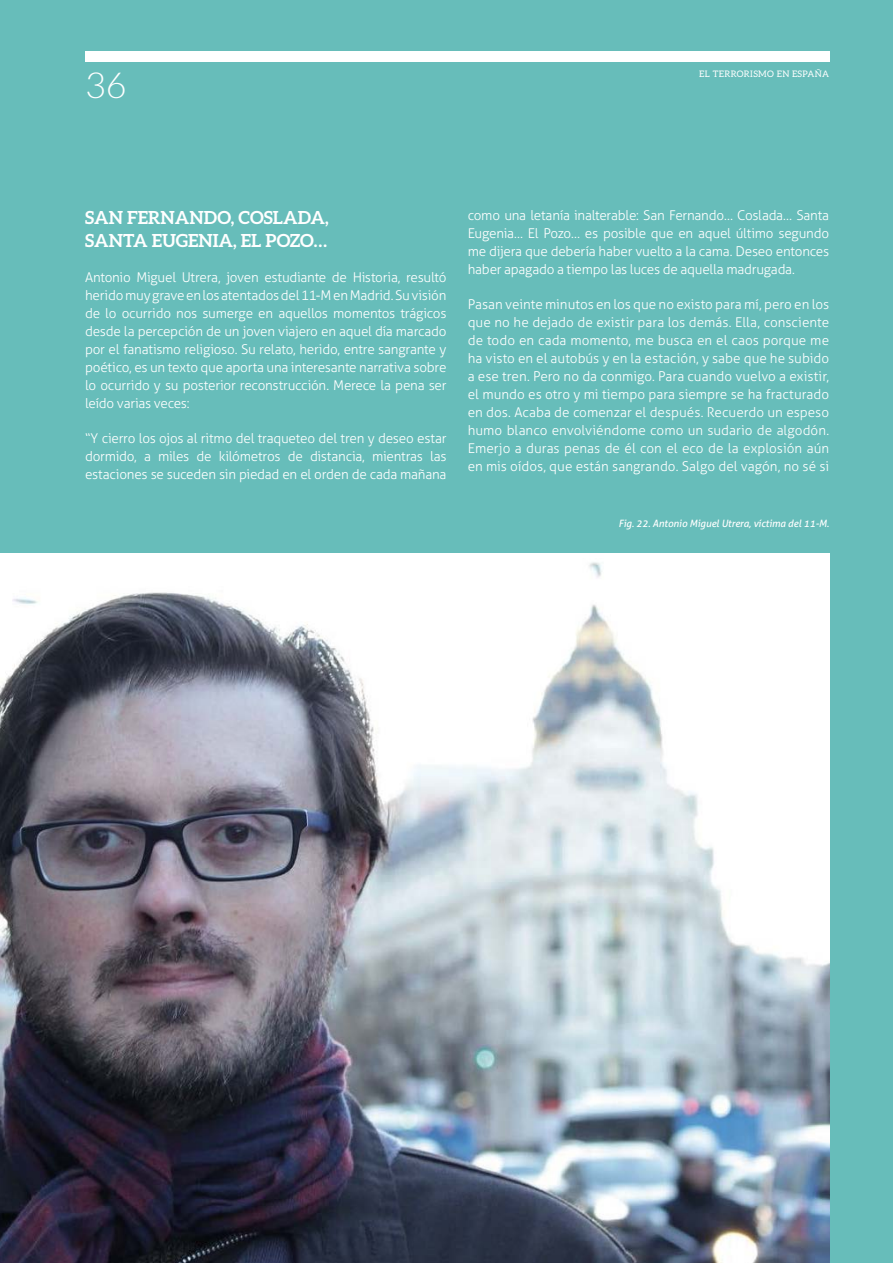
<style>
.page{position:relative;width:893px;height:1263px;background:#67bdba}
.page>*{position:absolute;margin:0;border:0;box-sizing:border-box;transform-origin:0 0}
.t1{font:300 36px "Lato";color:#fff}
.t2{font:700 18px/22.5px "Aleo";color:#fff}
.t3{font:300 13.5px/18px "Aller";letter-spacing:-.015em;color:#fff;text-align:justify}
.credit_text{font:italic 10.05px "Aller";letter-spacing:-.01em;color:#fff}
.t4{font:9px "Aleo";letter-spacing:.04em;color:#fff}
</style>
<div class="page">
<img style="left:0;top:554px;width:829px;height:709px">
<div style="left:85px;top:51px;width:744px;height:11px;background:#fff"></div>
<h1 class="t1" style="left:85px;top:66px;width:43px">36</h1>
<p class="t4" style="left:699px;top:68px;width:131px">EL TERRORISMO EN ESPAÑA</p>
<p class="t2" style="left:85px;top:206px;width:245px">SAN FERNANDO, COSLADA,<br>SANTA EUGENIA, EL POZO…</p>
<p class="t3" style="left:85px;top:268px;width:363px">Antonio Miguel Utrera, joven estudiante de Historia, resultó herido muy grave en los atentados del 11-M en Madrid. Su visión de lo ocurrido nos sumerge en aquellos momentos trágicos desde la percepción de un joven viajero en aquel día marcado por el fanatismo religioso. Su relato, herido, entre sangrante y poético, es un texto que aporta una interesante narrativa sobre lo ocurrido y su posterior reconstrucción. Merece la pena ser leído varias veces:</p>
<p class="t3" style="left:85px;top:429px;width:363px">“Y cierro los ojos al ritmo del traqueteo del tren y deseo estar dormido, a miles de kilómetros de distancia, mientras las estaciones se suceden sin piedad en el orden de cada mañana</p>
<p class="t3" style="left:468px;top:206px;width:363px">como una letanía inalterable: San Fernando… Coslada… Santa Eugenia… El Pozo… es posible que en aquel último segundo me dijera que debería haber vuelto a la cama. Deseo entonces haber apagado a tiempo las luces de aquella madrugada.</p>
<p class="t3" style="left:468px;top:295px;width:363px">Pasan veinte minutos en los que no existo para mí, pero en los que no he dejado de existir para los demás. Ella, consciente de todo en cada momento, me busca en el caos porque me ha visto en el autobús y en la estación, y sabe que he subido a ese tren. Pero no da conmigo. Para cuando vuelvo a existir, el mundo es otro y mi tiempo para siempre se ha fracturado en dos. Acaba de comenzar el después. Recuerdo un espeso humo blanco envolviéndome como un sudario de algodón.<br>Emerjo a duras penas de él con el eco de la explosión aún en mis oídos, que están sangrando. Salgo del vagón, no sé si</p>
<p class="credit_text" style="left:619px;top:517px;width:212px">Fig. 22. Antonio Miguel Utrera, víctima del 11-M.</p>
</div>
